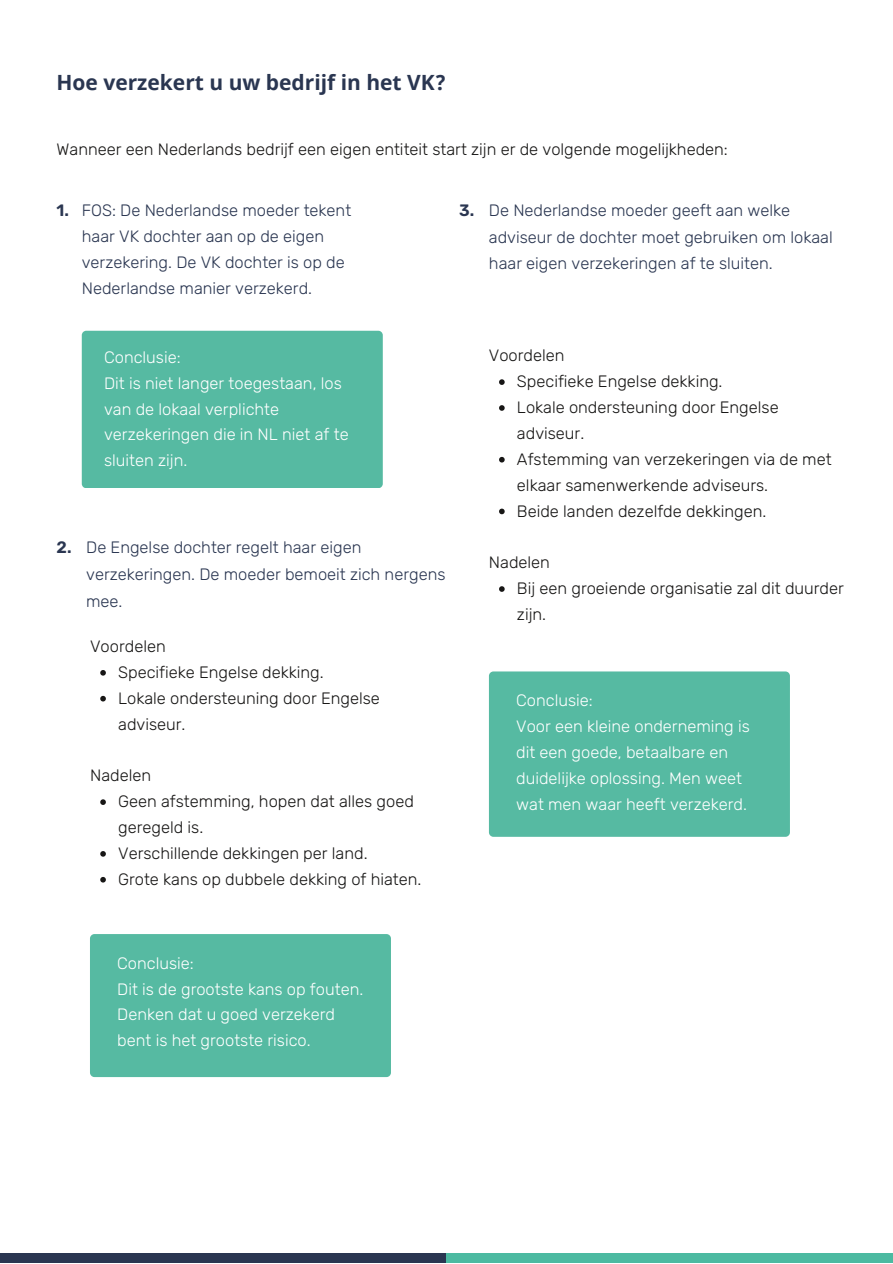
<style>
.page{position:relative;width:893px;height:1264px;background:#fff}
.page>*{position:absolute;margin:0;border:0;box-sizing:border-box;transform-origin:0 0}
.t1{font:700 21px "Noto Sans";color:#2a3651}
.t2{font:300 16.5px/25.8px "Rubik";color:#171615}
.t3{font:300 16.5px/25.8px "Rubik";color:#fff}
.t4{font:300 16.5px/26.5px "Rubik";color:#2a3651}
.t5{font:600 16.5px "Rubik";color:#2a3651}
</style>
<div class="page">
<div style="left:0;top:1253px;width:446px;height:9px;background:#2a3651"></div>
<div style="left:447px;top:1253px;width:445px;height:9px;background:#4cbaa1"></div>
<svg style="left:100px;top:670px;width:6px;height:5px"></svg>
<svg style="left:100px;top:696px;width:6px;height:5px"></svg>
<svg style="left:100px;top:799px;width:6px;height:6px"></svg>
<svg style="left:100px;top:851px;width:6px;height:5px"></svg>
<svg style="left:100px;top:877px;width:6px;height:5px"></svg>
<div style="left:82px;top:331px;width:301px;height:157px;background:#56baa2;border-radius:4px"></div>
<div style="left:90px;top:934px;width:301px;height:143px;background:#56baa2;border-radius:4px"></div>
<svg style="left:499px;top:379px;width:5px;height:6px"></svg>
<svg style="left:499px;top:405px;width:5px;height:6px"></svg>
<svg style="left:499px;top:457px;width:5px;height:5px"></svg>
<svg style="left:499px;top:508px;width:5px;height:6px"></svg>
<svg style="left:499px;top:586px;width:5px;height:6px"></svg>
<div style="left:489px;top:671px;width:300px;height:165px;background:#56baa2;border-radius:4px"></div>
<p class="t1" style="left:57px;top:67px;width:391px">Hoe verzekert u uw bedrijf in het VK?</p>
<p class="t2" style="left:57px;top:136px;width:672px">Wanneer een Nederlands bedrijf een eigen entiteit start zijn er de volgende mogelijkheden:</p>
<p class="t5" style="left:57px;top:201px;width:14px">1.</p>
<p class="t4" style="left:82px;top:197px;width:271px;line-height:25.8px">FOS: De Nederlandse moeder tekent haar VK dochter aan op de eigen verzekering. De VK dochter is op de<br>Nederlandse manier verzekerd.</p>
<p class="t5" style="left:459px;top:201px;width:17px">3.</p>
<p class="t4" style="left:489px;top:197px;width:345px">De Nederlandse moeder geeft aan welke adviseur de dochter moet gebruiken om lokaal haar eigen verzekeringen af te sluiten.</p>
<p class="t3" style="left:104px;top:344px;width:78px">Conclusie:</p>
<p class="t3" style="left:104px;top:370px;width:246px">Dit is niet langer toegestaan, los van de lokaal verplichte verzekeringen die in NL niet af te sluiten zijn.</p>
<p class="t5" style="left:57px;top:538px;width:16px">2.</p>
<p class="t4" style="left:86px;top:534px;width:361px">De Engelse dochter regelt haar eigen verzekeringen. De moeder bemoeit zich nergens mee.</p>
<p class="t2" style="left:90px;top:633px;width:77px">Voordelen</p>
<p class="t2" style="left:118px;top:659px;width:207px">Specifieke Engelse dekking.</p>
<p class="t2" style="left:118px;top:685px;width:263px">Lokale ondersteuning door Engelse adviseur.</p>
<p class="t2" style="left:90px;top:762px;width:63px">Nadelen</p>
<p class="t2" style="left:118px;top:788px;width:297px">Geen afstemming, hopen dat alles goed geregeld is.</p>
<p class="t2" style="left:118px;top:840px;width:251px">Verschillende dekkingen per land.</p>
<p class="t2" style="left:118px;top:866px;width:305px">Grote kans op dubbele dekking of hiaten.</p>
<p class="t2" style="left:489px;top:343px;width:77px">Voordelen</p>
<p class="t2" style="left:517px;top:368px;width:207px">Specifieke Engelse dekking.</p>
<p class="t2" style="left:517px;top:394px;width:263px">Lokale ondersteuning door Engelse adviseur.</p>
<p class="t2" style="left:517px;top:446px;width:316px">Afstemming van verzekeringen via de met elkaar samenwerkende adviseurs.</p>
<p class="t2" style="left:517px;top:498px;width:251px">Beide landen dezelfde dekkingen.</p>
<p class="t2" style="left:489px;top:549px;width:63px">Nadelen</p>
<p class="t2" style="left:517px;top:575px;width:328px">Bij een groeiende organisatie zal dit duurder zijn.</p>
<p class="t3" style="left:516px;top:687px;width:78px">Conclusie:</p>
<p class="t3" style="left:516px;top:713px;width:235px">Voor een kleine onderneming is dit een goede, betaalbare en duidelijke oplossing. Men weet wat men waar heeft verzekerd.</p>
<p class="t3" style="left:117px;top:950px;width:78px">Conclusie:</p>
<p class="t3" style="left:117px;top:976px;width:247px">Dit is de grootste kans op fouten.<br>Denken dat u goed verzekerd bent is het grootste risico.</p>
</div>
